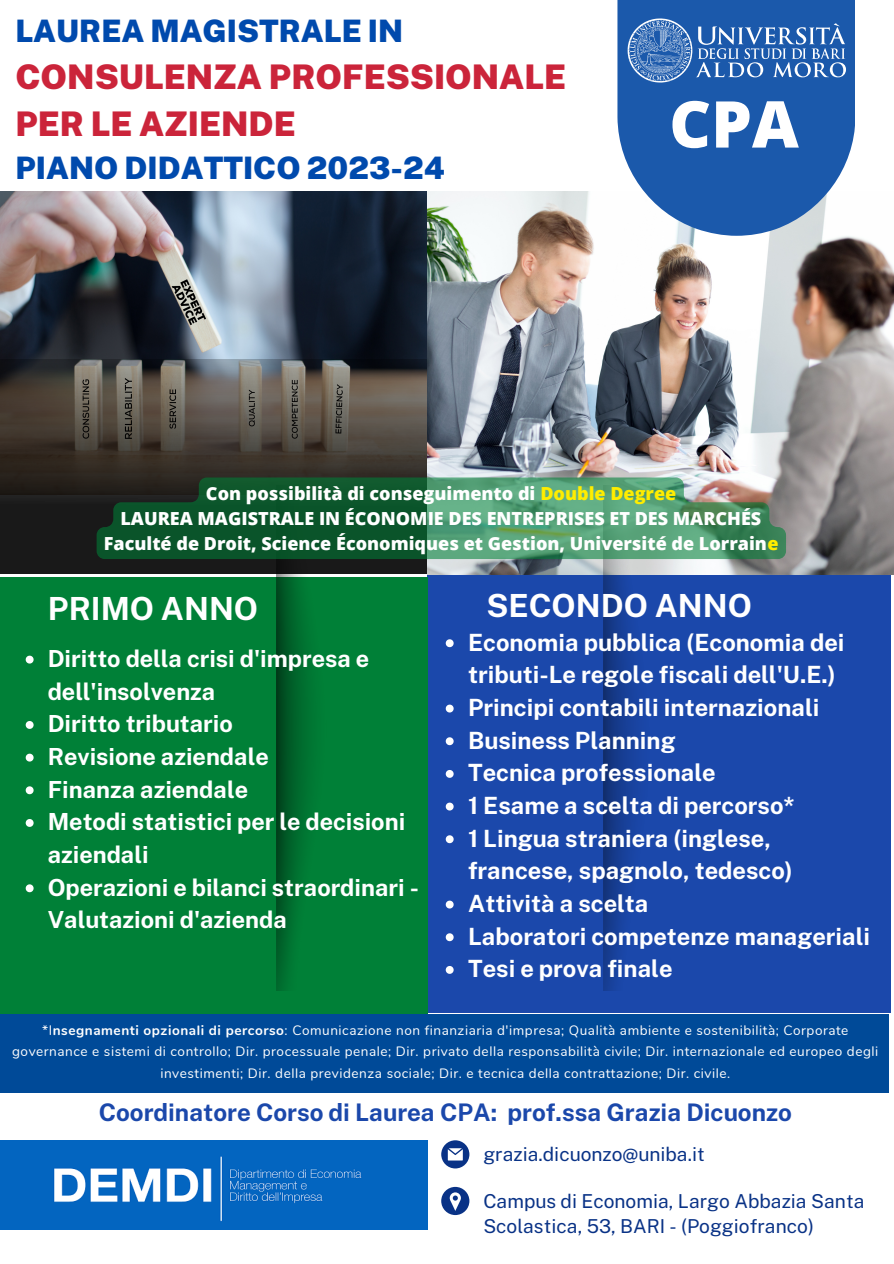
<style>
.page{position:relative;width:894px;height:1264px;background:#fff}
.page>*{position:absolute;margin:0;border:0;box-sizing:border-box;transform-origin:0 0}
.t1{font:800 64.5px "Open Sans";color:#fff}
.t2{font:900 33.9px/47.2px "Public Sans";color:#cb243a}
.t3{font:700 31.8px "Public Sans";color:#fff}
.t4{font:900 30.9px "Public Sans";color:#004aad}
.t5{font:700 24.15px "Public Sans";color:#1b48ab}
.t6{font:700 23.7px/32.7px "Public Sans";color:#fff}
.t7{font:700 23.55px/32.7px "Public Sans";color:#fff}
.t8{font:19.2px/26px "Public Sans";color:#093286}
.t9{font:800 18px/24.8px "Open Sans";color:#fff;text-align:center}
.t10{font:13.5px/21.5px "Nunito";letter-spacing:.04em;color:#fff;text-align:center}
.s1{color:#ffed00}
.s2{font-weight:700}
</style>
<div class="page">
<img style="left:0;top:191px;width:427px;height:168px">
<svg style="left:0;top:359px;width:427px;height:215px;background:#45403a"></svg>
<img style="left:427px;top:191px;width:466px;height:383px">
<svg style="left:617px;top:0;width:238px;height:236px;background:#3b70b6"></svg>
<div style="left:427px;top:575px;width:463px;height:437px;background:#1b48ab"></div>
<div style="left:0;top:577px;width:427px;height:437px;background:#008037"></div>
<svg style="left:441px;top:1140px;width:28px;height:28px"></svg>
<svg style="left:441px;top:1186px;width:28px;height:28px"></svg>
<svg style="left:627px;top:18px;width:218px;height:65px;background:#4779bb"></svg>
<img style="left:0;top:1140px;width:427px;height:89px">
<div style="left:0;top:1014px;width:888px;height:78px;background:#004a98"></div>
<svg style="left:26px;top:655px;width:8px;height:8px"></svg>
<svg style="left:26px;top:721px;width:8px;height:8px"></svg>
<svg style="left:26px;top:753px;width:8px;height:8px"></svg>
<svg style="left:26px;top:786px;width:8px;height:8px"></svg>
<svg style="left:26px;top:819px;width:8px;height:7px"></svg>
<svg style="left:26px;top:884px;width:8px;height:8px"></svg>
<svg style="left:445px;top:639px;width:8px;height:8px"></svg>
<svg style="left:445px;top:704px;width:8px;height:8px"></svg>
<svg style="left:445px;top:737px;width:8px;height:8px"></svg>
<svg style="left:445px;top:770px;width:8px;height:7px"></svg>
<svg style="left:445px;top:802px;width:8px;height:8px"></svg>
<svg style="left:445px;top:835px;width:8px;height:8px"></svg>
<svg style="left:445px;top:900px;width:8px;height:8px"></svg>
<svg style="left:445px;top:933px;width:8px;height:8px"></svg>
<svg style="left:445px;top:966px;width:8px;height:7px"></svg>
<svg style="left:97px;top:477px;width:688px;height:82px;background:#387953"></svg>
<h3 class="t4" style="left:15px;top:12px;width:389px">LAUREA MAGISTRALE IN</h3>
<h2 class="t2" style="left:15px;top:53px;width:552px">CONSULENZA PROFESSIONALE<br>PER LE AZIENDE</h2>
<h3 class="t4" style="left:15px;top:150px;width:431px">PIANO DIDATTICO 2023-24</h3>
<h1 class="t1" style="left:669px;top:79px;width:131px">CPA</h1>
<h3 class="t9" style="left:104px;top:481px;width:676px">Con possibilità di conseguimento di <span class="s1">Double Degree<br></span>LAUREA MAGISTRALE IN ÉCONOMIE DES ENTREPRISES ET DES MARCHÉS<br>Faculté de Droit, Science Économiques et Gestion, Université de Lorrain<span class="s1">e</span></h3>
<h3 class="t3" style="left:48px;top:590px;width:212px">PRIMO ANNO</h3>
<h3 class="t7" style="left:48px;top:642px;width:372px">Diritto della crisi d'impresa e dell'insolvenza<br>Diritto tributario<br>Revisione aziendale<br>Finanza aziendale<br>Metodi statistici per le decisioni aziendali<br>Operazioni e bilanci straordinari -<br>Valutazioni d'azienda</h3>
<h3 class="t3" style="left:486px;top:587px;width:267px">SECONDO ANNO</h3>
<p class="t6" style="left:468px;top:625px;width:403px">Economia pubblica (Economia dei tributi-Le regole fiscali dell'U.E.)<br>Principi contabili internazionali<br>Business Planning<br>Tecnica professionale<br>1 Esame a scelta di percorso*<br>1 Lingua straniera (inglese, francese, spagnolo, tedesco)<br>Attività a scelta<br>Laboratori competenze manageriali<br>Tesi e prova finale</p>
<p class="t10" style="left:12px;top:1019px;width:867px">*I<span class="s2">nsegnamenti opzionali di percorso</span>: Comunicazione non finanziaria d'impresa; Qualità ambiente e sostenibilità; Corporate governance e sistemi di controllo; Dir. processuale penale; Dir. privato della responsabilità civile; Dir. internazionale ed europeo degli investimenti; Dir. della previdenza sociale; Dir. e tecnica della contrattazione; Dir. civile.</p>
<h3 class="t5" style="left:99px;top:1097px;width:694px">Coordinatore Corso di Laurea CPA: prof.ssa Grazia Dicuonzo</h3>
<h3 class="t8" style="left:483px;top:1140px;width:223px">grazia.dicuonzo@uniba.it</h3>
<h3 class="t8" style="left:483px;top:1187px;width:382px">Campus di Economia, Largo Abbazia Santa<br>Scolastica, 53, BARI - (Poggiofranco)</h3>
</div>
